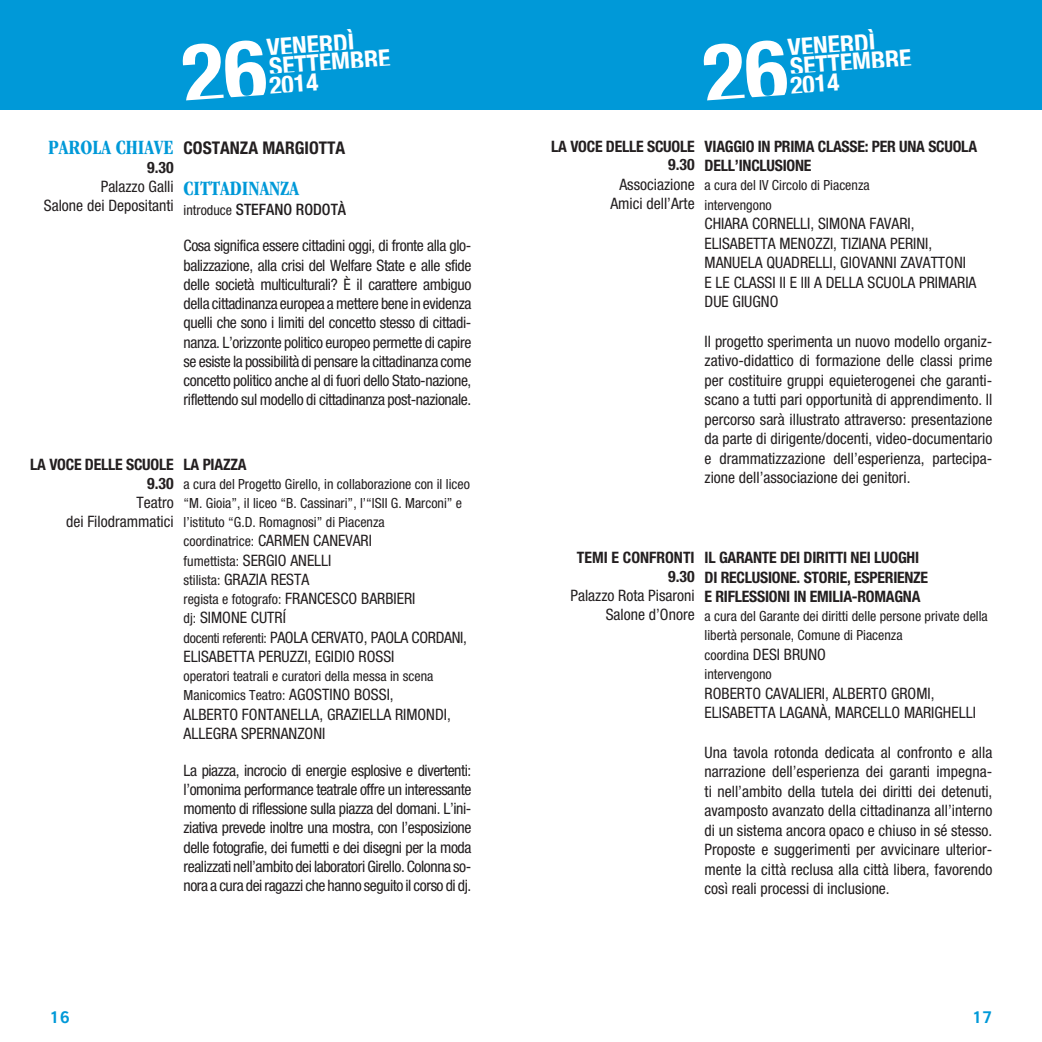
<style>
.page{position:relative;width:1042px;height:1042px;background:#fff}
.page>*{position:absolute;margin:0;border:0;box-sizing:border-box;transform-origin:0 0}
.t1{font:700 condensed 25.38px/18.9px "Helvetica Neue LT Std";color:#fff}
.t2{font:700 condensed 21px "ITC Garamond Std";color:#0099d8}
.t3{font:700 condensed 17.5px "Helvetica Neue LT Std";color:#231f20}
.t4{font:condensed 15.75px/19.2px "Helvetica Neue LT Std";color:#231f20}
.t5{font:700 condensed 15.75px/18.4px "Helvetica Neue LT Std";letter-spacing:-.015em;color:#231f20;text-align:right}
.t6{font:500 condensed 15.75px "Helvetica Neue LT Std";color:#231f20}
.t7{font:700 15.75px "British Council Sans";color:#0099d8}
.t8{font:condensed 14px/19.2px "Helvetica Neue LT Std";color:#231f20}
.s1{font-weight:400;font-size:14px}
.s2{font-size:15.75px}
.s3{font-size:14px}
</style>
<div class="page">
<div style="left:0;top:0;width:521px;height:109px;background:#0099d8"></div>
<div style="left:521px;top:0;width:521px;height:109px;background:#0099d8"></div>
<h1 class="t1" style="left:266px;top:38px;width:89px;rotate:-4deg">VENERDÌ</h1>
<h1 class="t1" style="left:267px;top:57px;width:124px;rotate:-4deg">SETTEMBRE<br>2014</h1>
<h2 class="t2" style="left:48px;top:135px;width:127px">PAROLA CHIAVE</h2>
<p class="t5" style="left:147px;top:158px;width:28px">9.30</p>
<p class="t4" style="left:44px;top:177px;width:131px;text-align:right">Palazzo Galli<br>Salone dei Depositanti</p>
<p class="t3" style="left:184px;top:137px;width:163px">COSTANZA MARGIOTTA</p>
<h2 class="t2" style="left:184px;top:177px;width:117px">CITTADINANZA</h2>
<p class="t6" style="left:184px;top:200px;width:164px"><span class="s1">introduce</span> STEFANO RODOTÀ</p>
<p class="t4" style="left:184px;top:236px;width:289px;text-align:justify">Cosa significa essere cittadini oggi, di fronte alla glo&shy;balizzazione, alla crisi del Welfare State e alle sfide delle società multiculturali? È il carattere ambiguo della cittadinanza europea a mettere bene in evidenza quelli che sono i limiti del concetto stesso di cittadi&shy;nanza. L’orizzonte politico europeo permette di capire se esiste la possibilità di pensare la cittadinanza come concetto politico anche al di fuori dello Stato-nazione, riflettendo sul modello di cittadinanza post-nazionale.</p>
<p class="t5" style="left:30px;top:455px;width:145px">LA VOCE DELLE SCUOLE<br>9.30</p>
<p class="t4" style="left:66px;top:492px;width:109px;text-align:right">Teatro<br>dei Filodrammatici</p>
<p class="t5" style="left:184px;top:455px;width:64px">LA PIAZZA</p>
<p class="t8" style="left:184px;top:474px;width:288px">a cura del Progetto Girello, in collaborazione con il liceo “M. Gioia”, il liceo “B. Cassinari”, l’“ISII G. Marconi” e l’istituto “G.D. Romagnosi” di Piacenza<br>coordinatrice: <span class="s2">CARMEN CANEVARI</span></p>
<p class="t4" style="left:184px;top:550px;width:149px"><span class="s3">fumettista:</span> SERGIO ANELLI <span class="s3">stilista:</span> GRAZIA RESTA</p>
<p class="t8" style="left:184px;top:589px;width:233px">regista e fotografo: <span class="s2">FRANCESCO BARBIERI</span></p>
<p class="t4" style="left:184px;top:608px;width:285px"><span class="s3">dj:</span> SIMONE CUTRÍ<br><span class="s3">docenti referenti:</span> PAOLA CERVATO, PAOLA CORDANI,<br>ELISABETTA PERUZZI, EGIDIO ROSSI</p>
<p class="t8" style="left:184px;top:666px;width:251px">operatori teatrali e curatori della messa in scena<br>Manicomics Teatro: <span class="s2">AGOSTINO BOSSI,</span></p>
<p class="t4" style="left:184px;top:704px;width:269px">ALBERTO FONTANELLA, GRAZIELLA RIMONDI,<br>ALLEGRA SPERNANZONI</p>
<p class="t4" style="left:184px;top:760px;width:289px;text-align:justify">La piazza, incrocio di energie esplosive e divertenti: l’omonima performance teatrale offre un interessante momento di riflessione sulla piazza del domani. L’ini&shy;ziativa prevede inoltre una mostra, con l’esposizione delle fotografie, dei fumetti e dei disegni per la moda realizzati nell’ambito dei laboratori Girello. Colonna so&shy;nora a cura dei ragazzi che hanno seguito il corso di dj.</p>
<h1 class="t1" style="left:787px;top:38px;width:89px;rotate:-4deg">VENERDÌ</h1>
<h1 class="t1" style="left:788px;top:57px;width:124px;rotate:-4deg">SETTEMBRE<br>2014</h1>
<p class="t5" style="left:551px;top:137px;width:145px">LA VOCE DELLE SCUOLE<br>9.30</p>
<p class="t4" style="left:610px;top:174px;width:86px;text-align:center">Associazione<br>Amici dell’Arte</p>
<p class="t5" style="left:704px;top:136px;width:274px;line-height:19.6px;text-align:left">VIAGGIO IN PRIMA CLASSE: PER UNA SCUOLA<br>DELL’INCLUSIONE</p>
<p class="t8" style="left:704px;top:175px;width:167px">a cura del IV Circolo di Piacenza intervengono</p>
<p class="t4" style="left:704px;top:214px;width:273px">CHIARA CORNELLI, SIMONA FAVARI,<br>ELISABETTA MENOZZI, TIZIANA PERINI,<br>MANUELA QUADRELLI, GIOVANNI ZAVATTONI<br>E LE CLASSI II E III A DELLA SCUOLA PRIMARIA<br>DUE GIUGNO</p>
<p class="t4" style="left:704px;top:331px;width:289px;text-align:justify">Il progetto sperimenta un nuovo modello organiz&shy;zativo-didattico di formazione delle classi prime per costituire gruppi equieterogenei che garanti&shy;scano a tutti pari opportunità di apprendimento. Il percorso sarà illustrato attraverso: presentazione da parte di dirigente/docenti, video-documentario e drammatizzazione dell’esperienza, partecipa&shy;zione dell’associazione dei genitori.</p>
<p class="t5" style="left:577px;top:548px;width:119px">TEMI E CONFRONTI<br>9.30</p>
<p class="t4" style="left:570px;top:585px;width:126px;text-align:right">Palazzo Rota Pisaroni<br>Salone d’Onore</p>
<p class="t5" style="left:704px;top:547px;width:225px;line-height:19.6px;text-align:left">IL GARANTE DEI DIRITTI NEI LUOGHI<br>DI RECLUSIONE. STORIE, ESPERIENZE<br>E RIFLESSIONI IN EMILIA-ROMAGNA</p>
<p class="t8" style="left:704px;top:606px;width:285px">a cura del Garante dei diritti delle persone private della libertà personale, Comune di Piacenza</p>
<p class="t4" style="left:704px;top:644px;width:123px"><span class="s3">coordina</span> DESI BRUNO</p>
<p class="t8" style="left:704px;top:665px;width:69px">intervengono</p>
<p class="t4" style="left:704px;top:683px;width:273px">ROBERTO CAVALIERI, ALBERTO GROMI,<br>ELISABETTA LAGANÀ, MARCELLO MARIGHELLI</p>
<p class="t4" style="left:704px;top:742px;width:289px;text-align:justify">Una tavola rotonda dedicata al confronto e alla narrazione dell’esperienza dei garanti impegna&shy;ti nell’ambito della tutela dei diritti dei detenuti, avamposto avanzato della cittadinanza all’interno di un sistema ancora opaco e chiuso in sé stesso.<br>Proposte e suggerimenti per avvicinare ulterior&shy;mente la città reclusa alla città libera, favorendo così reali processi di inclusione.</p>
<p class="t7" style="left:50px;top:1007px;width:22px">16</p>
<p class="t7" style="left:972px;top:1007px;width:22px">17</p>
</div>
